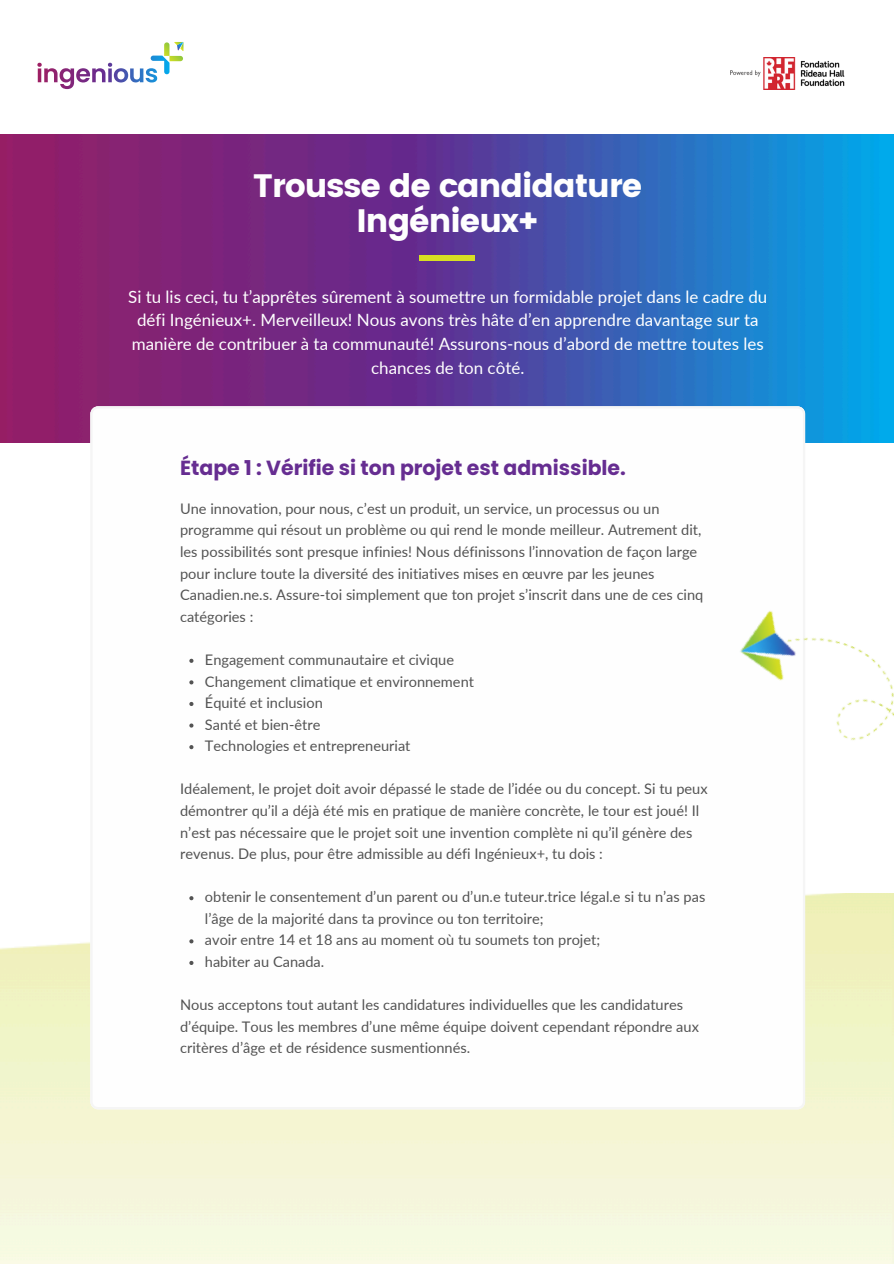
<style>
.page{position:relative;width:894px;height:1264px;background:#fff}
.page>*{position:absolute;margin:0;border:0;box-sizing:border-box;transform-origin:0 0}
.t1{font:32.4px/34.7px "Poppins";letter-spacing:-.03em;color:#fefefe;text-align:center}
.t2{font:700 20.4px "Poppins";color:#662d91}
.t3{font:16.95px/23.7px "Lato";color:#fff;text-align:center}
.t4{font:14.55px/21.6px "Lato";color:#535353}
</style>
<div class="page">
<svg style="left:37px;top:42px;width:146px;height:47px"></svg>
<img style="left:0;top:135px;width:893px;height:307px">
<hr style="left:419px;top:256px;width:55px;height:4px;background:#d7df23">
<svg style="left:90px;top:406px;width:715px;height:703px"></svg>
<svg style="left:189px;top:658px;width:4px;height:5px"></svg>
<svg style="left:189px;top:680px;width:4px;height:4px"></svg>
<svg style="left:189px;top:702px;width:4px;height:4px"></svg>
<svg style="left:189px;top:723px;width:4px;height:4px"></svg>
<svg style="left:189px;top:745px;width:4px;height:4px"></svg>
<svg style="left:189px;top:896px;width:4px;height:4px"></svg>
<svg style="left:189px;top:939px;width:4px;height:4px"></svg>
<svg style="left:189px;top:960px;width:4px;height:5px"></svg>
<img style="left:705px;top:586px;width:188px;height:204px">
<img style="left:730px;top:58px;width:115px;height:31px">
<p class="t1" style="left:253px;top:169px;width:390px">Trousse de candidature<br>Ingénieux+</p>
<p class="t3" style="left:128px;top:284px;width:640px">Si tu lis ceci, tu t’apprêtes sûrement à soumettre un formidable projet dans le cadre du défi Ingénieux+. Merveilleux! Nous avons très hâte d’en apprendre davantage sur ta manière de contribuer à ta communauté! Assurons-nous d’abord de mettre toutes les chances de ton côté.</p>
<p class="t2" style="left:180px;top:453px;width:447px">Étape 1 : Vérifie si ton projet est admissible.</p>
<h1 class="t4" style="left:180px;top:497px;width:524px">Une innovation, pour nous, c’est un produit, un service, un processus ou un programme qui résout un problème ou qui rend le monde meilleur. Autrement dit, les possibilités sont presque infinies! Nous définissons l’innovation de façon large pour inclure toute la diversité des initiatives mises en œuvre par les jeunes Canadien.ne.s. Assure-toi simplement que ton projet s’inscrit dans une de ces cinq catégories :</h1>
<h3 class="t4" style="left:205px;top:648px;width:251px">Engagement communautaire et civique</h3>
<h2 class="t4" style="left:205px;top:670px;width:270px">Changement climatique et environnement</h2>
<p class="t4" style="left:205px;top:691px;width:119px">Équité et inclusion</p>
<p class="t4" style="left:205px;top:713px;width:117px">Santé et bien-être</p>
<p class="t4" style="left:205px;top:734px;width:207px">Technologies et entrepreneuriat</p>
<p class="t4" style="left:180px;top:778px;width:529px">Idéalement, le projet doit avoir dépassé le stade de l’idée ou du concept. Si tu peux démontrer qu’il a déjà été mis en pratique de manière concrète, le tour est joué! Il n’est pas nécessaire que le projet soit une invention complète ni qu’il génère des revenus. De plus, pour être admissible au défi Ingénieux+, tu dois :</p>
<p class="t4" style="left:205px;top:885px;width:501px">obtenir le consentement d’un parent ou d’un.e tuteur.trice légal.e si tu n’as pas l’âge de la majorité dans ta province ou ton territoire;</p>
<p class="t4" style="left:205px;top:929px;width:396px">avoir entre 14 et 18 ans au moment où tu soumets ton projet;</p>
<p class="t4" style="left:205px;top:950px;width:121px">habiter au Canada.</p>
<p class="t4" style="left:180px;top:993px;width:520px">Nous acceptons tout autant les candidatures individuelles que les candidatures d’équipe. Tous les membres d’une même équipe doivent cependant répondre aux critères d’âge et de résidence susmentionnés.</p>
</div>
